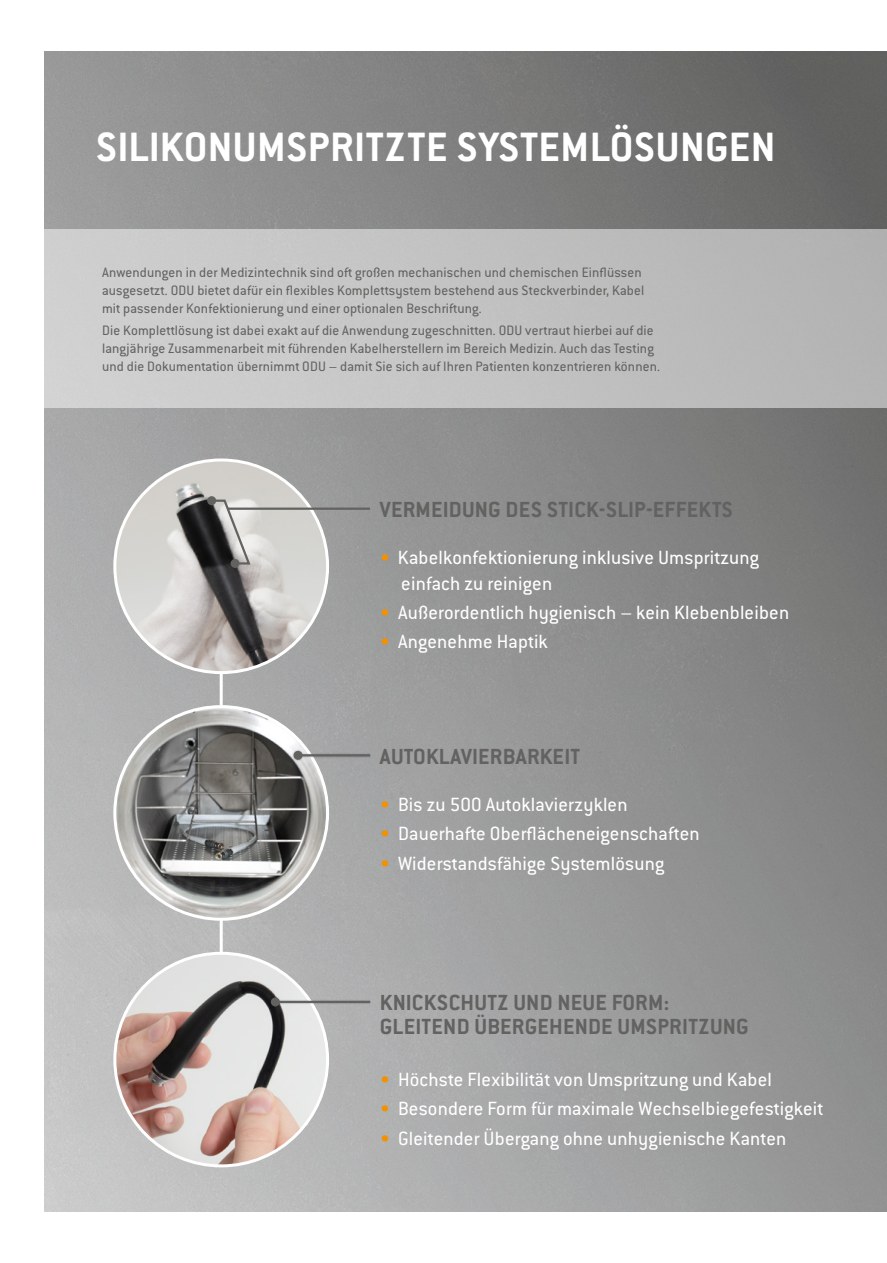
<style>
.page{position:relative;width:887px;height:1263px;background:#fff}
.page>*{position:absolute;margin:0;border:0;box-sizing:border-box;transform-origin:0 0}
.t1{font:700 45px "Conduit ITC Pro";letter-spacing:.01em;color:#fff}
.t2{font:700 24px/24px "Conduit ITC Pro";letter-spacing:.01em;color:#626261}
.t3{font:21px/25.2px "Conduit ITC Pro";letter-spacing:.01em;color:#fff}
.t4{font:15px/18px "Conduit ITC Pro";letter-spacing:.01em;color:#626261}
.s1{color:#f39100}
</style>
<div class="page">
<img style="left:45px;top:51px;width:842px;height:1161px">
<svg style="left:44px;top:230px;width:843px;height:178px;background:#c2c2c2"></svg>
<img style="left:872px;top:400px;width:15px;height:812px">
<hr style="left:220px;top:477px;width:3px;height:506px;background:#fff">
<img style="left:115px;top:460px;width:212px;height:213px;border-radius:106px">
<img style="left:115px;top:707px;width:212px;height:212px;border-radius:106px">
<img style="left:115px;top:953px;width:212px;height:213px;border-radius:106px">
<hr style="left:228px;top:508px;width:142px;height:2px;background:#626261">
<div style="left:291px;top:749px;width:81px;height:13px;background:#000;opacity:.25"></div>
<hr style="left:298px;top:754px;width:72px;height:2px;background:#626261">
<div style="left:293px;top:751px;width:9px;height:9px;background:#626261;border-radius:50%"></div>
<div style="left:269px;top:995px;width:103px;height:13px;background:#000;opacity:.25"></div>
<hr style="left:275px;top:1001px;width:95px;height:2px;background:#626261">
<div style="left:271px;top:997px;width:9px;height:9px;background:#626261;border-radius:50%"></div>
<svg style="left:209px;top:498px;width:43px;height:68px;background:#91908f"></svg>
<div style="left:207px;top:496px;width:9px;height:9px;background:#626261;border-radius:50%"></div>
<div style="left:230px;top:559px;width:9px;height:9px;background:#626261;border-radius:50%"></div>
<h1 class="t1" style="left:96px;top:121px;width:681px">SILIKONUMSPRITZTE SYSTEMLÖSUNGEN</h1>
<p class="t4" style="left:102px;top:263px;width:543px">Anwendungen in der Medizintechnik sind oft großen mechanischen und chemischen Einflüssen ausgesetzt. ODU bietet dafür ein flexibles Komplettsystem bestehend aus Steckverbinder, Kabel mit passender Konfektionierung und einer optionalen Beschriftung.</p>
<p class="t4" style="left:102px;top:322px;width:559px">Die Komplettlösung ist dabei exakt auf die Anwendung zugeschnitten. ODU vertraut hierbei auf die langjährige Zusammenarbeit mit führenden Kabelherstellern im Bereich Medizin. Auch das Testing und die Dokumentation übernimmt ODU – damit Sie sich auf Ihren Patienten konzentrieren können.</p>
<h2 class="t2" style="left:380px;top:497px;width:354px">VERMEIDUNG DES STICK-SLIP-EFFEKTS</h2>
<h3 class="t3" style="left:401px;top:545px;width:359px;text-indent:-21px"><span class="s1">•</span> Kabelkonfektionierung inklusive Umspritzung einfach zu reinigen</h3>
<h3 class="t3" style="left:380px;top:600px;width:410px"><span class="s1">•</span> Außerordentlich hygienisch – kein Klebenbleiben</h3>
<h3 class="t3" style="left:380px;top:629px;width:169px"><span class="s1">•</span> Angenehme Haptik</h3>
<h2 class="t2" style="left:380px;top:744px;width:202px">AUTOKLAVIERBARKEIT</h2>
<h3 class="t3" style="left:380px;top:792px;width:249px"><span class="s1">•</span> Bis zu 500 Autoklavierzyklen</h3>
<h3 class="t3" style="left:380px;top:821px;width:321px"><span class="s1">•</span> Dauerhafte Oberflächeneigenschaften</h3>
<h3 class="t3" style="left:380px;top:851px;width:286px"><span class="s1">•</span> Widerstandsfähige Systemlösung</h3>
<h2 class="t2" style="left:380px;top:991px;width:370px">KNICKSCHUTZ UND NEUE FORM:<br>GLEITEND ÜBERGEHENDE UMSPRITZUNG</h2>
<h3 class="t3" style="left:380px;top:1067px;width:393px"><span class="s1">•</span> Höchste Flexibilität von Umspritzung und Kabel</h3>
<h3 class="t3" style="left:380px;top:1096px;width:444px"><span class="s1">•</span> Besondere Form für maximale Wechselbiegefestigkeit</h3>
<h3 class="t3" style="left:380px;top:1126px;width:408px"><span class="s1">•</span> Gleitender Übergang ohne unhygienische Kanten</h3>
</div>
